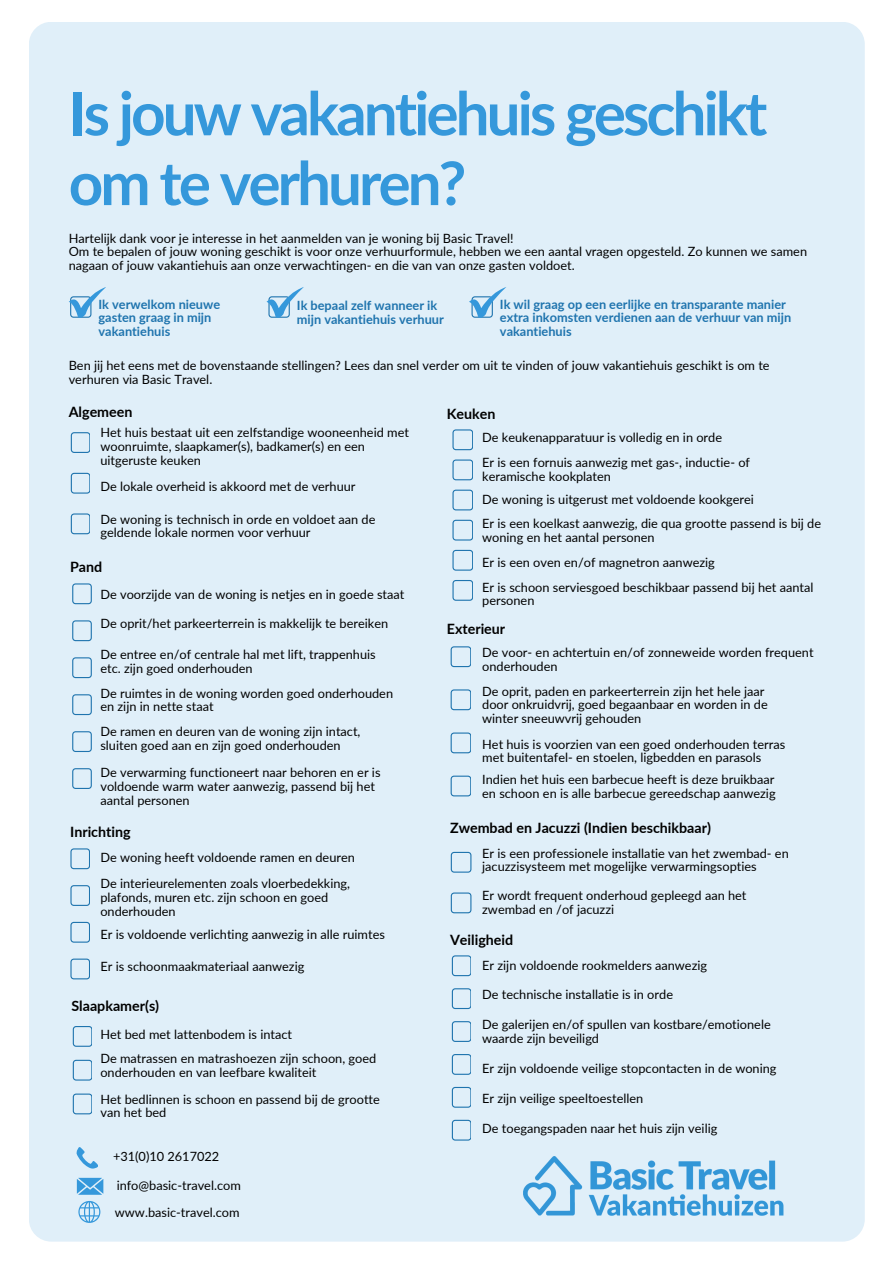
<style>
.page{position:relative;width:894px;height:1264px;background:#fff}
.page>*{position:absolute;margin:0;border:0;box-sizing:border-box;transform-origin:0 0}
.t1{font:700 60.15px/69.8px "Lato";letter-spacing:-.05em;color:#3598db}
.t2{font:700 14.25px "Lato";color:#000}
.t3{font:12.75px/13.8px "Lato";color:#000}
.t4{font:700 12.75px/13.8px "Lato";color:#1f74ae}
</style>
<div class="page">
<div style="left:29px;top:22px;width:835px;height:1219px;background:#e0eff9;border-radius:22px"></div>
<svg style="left:71px;top:473px;width:19px;height:20px"></svg>
<svg style="left:71px;top:432px;width:19px;height:21px"></svg>
<svg style="left:71px;top:513px;width:19px;height:21px"></svg>
<svg style="left:72px;top:657px;width:19px;height:21px"></svg>
<svg style="left:72px;top:620px;width:19px;height:21px"></svg>
<svg style="left:72px;top:694px;width:19px;height:21px"></svg>
<svg style="left:452px;top:459px;width:20px;height:21px"></svg>
<svg style="left:452px;top:429px;width:20px;height:21px"></svg>
<svg style="left:452px;top:489px;width:20px;height:21px"></svg>
<svg style="left:452px;top:519px;width:20px;height:21px"></svg>
<svg style="left:70px;top:885px;width:20px;height:21px"></svg>
<svg style="left:70px;top:848px;width:20px;height:21px"></svg>
<svg style="left:70px;top:921px;width:20px;height:21px"></svg>
<svg style="left:450px;top:689px;width:20px;height:21px"></svg>
<svg style="left:450px;top:646px;width:20px;height:21px"></svg>
<svg style="left:450px;top:732px;width:20px;height:21px"></svg>
<svg style="left:73px;top:1059px;width:19px;height:21px"></svg>
<svg style="left:73px;top:1026px;width:19px;height:20px"></svg>
<svg style="left:73px;top:1093px;width:19px;height:21px"></svg>
<svg style="left:76px;top:1147px;width:22px;height:21px"></svg>
<svg style="left:77px;top:1177px;width:26px;height:17px"></svg>
<svg style="left:78px;top:1201px;width:22px;height:21px"></svg>
<svg style="left:450px;top:892px;width:21px;height:21px"></svg>
<svg style="left:450px;top:851px;width:21px;height:21px"></svg>
<svg style="left:452px;top:550px;width:20px;height:20px"></svg>
<svg style="left:452px;top:580px;width:20px;height:21px"></svg>
<svg style="left:451px;top:988px;width:20px;height:21px"></svg>
<svg style="left:451px;top:955px;width:20px;height:21px"></svg>
<svg style="left:451px;top:1021px;width:20px;height:20px"></svg>
<svg style="left:72px;top:731px;width:19px;height:21px"></svg>
<svg style="left:72px;top:768px;width:19px;height:21px"></svg>
<svg style="left:70px;top:958px;width:20px;height:21px"></svg>
<svg style="left:451px;top:1086px;width:20px;height:21px"></svg>
<svg style="left:451px;top:1119px;width:20px;height:21px"></svg>
<svg style="left:451px;top:1054px;width:20px;height:20px"></svg>
<img style="left:523px;top:1156px;width:261px;height:60px">
<svg style="left:72px;top:583px;width:19px;height:21px"></svg>
<svg style="left:450px;top:775px;width:20px;height:21px"></svg>
<svg style="left:69px;top:287px;width:37px;height:31px"></svg>
<svg style="left:266px;top:287px;width:37px;height:31px"></svg>
<svg style="left:469px;top:287px;width:37px;height:31px"></svg>
<h1 class="t1" style="left:69px;top:77px;width:700px">Is jouw vakantiehuis geschikt om te verhuren?</h1>
<p class="t3" style="left:69px;top:231px;width:446px">Hartelijk dank voor je interesse in het aanmelden van je woning bij Basic Travel!</p>
<p class="t3" style="left:69px;top:245px;width:739px">Om te bepalen of jouw woning geschikt is voor onze verhuurformule, hebben we een aantal vragen opgesteld. Zo kunnen we samen nagaan of jouw vakantiehuis aan onze verwachtingen- en die van van onze gasten voldoet.</p>
<p class="t4" style="left:98px;top:297px;width:123px">Ik verwelkom nieuwe gasten graag in mijn vakantiehuis</p>
<p class="t4" style="left:297px;top:298px;width:148px">Ik bepaal zelf wanneer ik mijn vakantiehuis verhuur</p>
<p class="t4" style="left:500px;top:297px;width:293px">Ik wil graag op een eerlijke en transparante manier extra inkomsten verdienen aan de verhuur van mijn vakantiehuis</p>
<p class="t3" style="left:69px;top:358px;width:702px">Ben jij het eens met de bovenstaande stellingen? Lees dan snel verder om uit te vinden of jouw vakantiehuis geschikt is om te verhuren via Basic Travel.</p>
<h3 class="t2" style="left:69px;top:403px;width:65px">Algemeen</h3>
<p class="t3" style="left:100px;top:425px;width:310px">Het huis bestaat uit een zelfstandige wooneenheid met woonruimte, slaapkamer(s), badkamer(s) en een uitgeruste keuken</p>
<h3 class="t3" style="left:100px;top:479px;width:256px">De lokale overheid is akkoord met de verhuur</h3>
<p class="t3" style="left:100px;top:511px;width:276px">De woning is technisch in orde en voldoet aan de geldende lokale normen voor verhuur</p>
<h2 class="t2" style="left:70px;top:557px;width:34px">Pand</h2>
<p class="t3" style="left:100px;top:587px;width:305px">De voorzijde van de woning is netjes en in goede staat</p>
<h3 class="t3" style="left:100px;top:616px;width:289px">De oprit/het parkeerterrein is makkelijk te bereiken</h3>
<p class="t3" style="left:100px;top:647px;width:277px">De entree en/of centrale hal met lift, trappenhuis etc. zijn goed onderhouden</p>
<p class="t3" style="left:100px;top:685px;width:294px">De ruimtes in de woning worden goed onderhouden en zijn in nette staat</p>
<h2 class="t3" style="left:100px;top:724px;width:261px">De ramen en deuren van de woning zijn intact, sluiten goed aan en zijn goed onderhouden</h2>
<p class="t3" style="left:100px;top:765px;width:281px">De verwarming functioneert naar behoren en er is voldoende warm water aanwezig, passend bij het aantal personen</p>
<p class="t2" style="left:70px;top:822px;width:62px">Inrichting</p>
<p class="t3" style="left:100px;top:850px;width:256px">De woning heeft voldoende ramen en deuren</p>
<p class="t3" style="left:100px;top:876px;width:251px">De interieurelementen zoals vloerbedekking, plafonds, muren etc. zijn schoon en goed onderhouden</p>
<p class="t3" style="left:100px;top:926px;width:286px">Er is voldoende verlichting aanwezig in alle ruimtes</p>
<h2 class="t3" style="left:100px;top:959px;width:205px">Er is schoonmaakmateriaal aanwezig</h2>
<p class="t2" style="left:71px;top:997px;width:89px">Slaapkamer(s)</p>
<p class="t3" style="left:100px;top:1027px;width:193px">Het bed met lattenbodem is intact</p>
<p class="t3" style="left:100px;top:1050px;width:277px">De matrassen en matrashoezen zijn schoon, goed onderhouden en van leefbare kwaliteit</p>
<h2 class="t3" style="left:100px;top:1091px;width:281px">Het bedlinnen is schoon en passend bij de grootte van het bed</h2>
<p class="t3" style="left:113px;top:1149px;width:108px">+31(0)10 2617022</p>
<p class="t3" style="left:117px;top:1178px;width:126px">info@basic-travel.com</p>
<p class="t3" style="left:115px;top:1205px;width:126px">www.basic-travel.com</p>
<h2 class="t2" style="left:446px;top:404px;width:50px">Keuken</h2>
<p class="t3" style="left:482px;top:430px;width:241px">De keukenapparatuur is volledig en in orde</p>
<p class="t3" style="left:482px;top:455px;width:269px">Er is een fornuis aanwezig met gas-, inductie- of keramische kookplaten</p>
<p class="t3" style="left:482px;top:492px;width:273px">De woning is uitgerust met voldoende kookgerei</p>
<h2 class="t3" style="left:482px;top:516px;width:340px">Er is een koelkast aanwezig, die qua grootte passend is bij de woning en het aantal personen</h2>
<p class="t3" style="left:482px;top:554px;width:234px">Er is een oven en/of magnetron aanwezig</p>
<p class="t3" style="left:482px;top:579px;width:332px">Er is schoon serviesgoed beschikbaar passend bij het aantal personen</p>
<p class="t2" style="left:446px;top:620px;width:60px">Exterieur</p>
<p class="t3" style="left:482px;top:645px;width:333px">De voor- en achtertuin en/of zonneweide worden frequent onderhouden</p>
<p class="t3" style="left:482px;top:683px;width:287px">De oprit, paden en parkeerterrein zijn het hele jaar door onkruidvrij, goed begaanbaar en worden in de winter sneeuwvrij gehouden</p>
<p class="t3" style="left:482px;top:736px;width:304px">Het huis is voorzien van een goed onderhouden terras met buitentafel- en stoelen, ligbedden en parasols</p>
<p class="t3" style="left:482px;top:772px;width:295px">Indien het huis een barbecue heeft is deze bruikbaar en schoon en is alle barbecue gereedschap aanwezig</p>
<p class="t2" style="left:450px;top:819px;width:262px">Zwembad en Jacuzzi (Indien beschikbaar)</p>
<h2 class="t3" style="left:482px;top:845px;width:308px">Er is een professionele installatie van het zwembad- en jacuzzisysteem met mogelijke verwarmingsopties</h2>
<p class="t3" style="left:482px;top:887px;width:266px">Er wordt frequent onderhoud gepleegd aan het zwembad en /of jacuzzi</p>
<p class="t2" style="left:450px;top:930px;width:65px">Veiligheid</p>
<h2 class="t3" style="left:482px;top:958px;width:226px">Er zijn voldoende rookmelders aanwezig</h2>
<p class="t3" style="left:482px;top:987px;width:192px">De technische installatie is in orde</p>
<p class="t3" style="left:482px;top:1017px;width:290px">De galerijen en/of spullen van kostbare/emotionele waarde zijn beveiligd</p>
<p class="t3" style="left:482px;top:1061px;width:296px">Er zijn voldoende veilige stopcontacten in de woning</p>
<p class="t3" style="left:482px;top:1091px;width:162px">Er zijn veilige speeltoestellen</p>
<p class="t3" style="left:482px;top:1120px;width:236px">De toegangspaden naar het huis zijn veilig</p>
</div>
